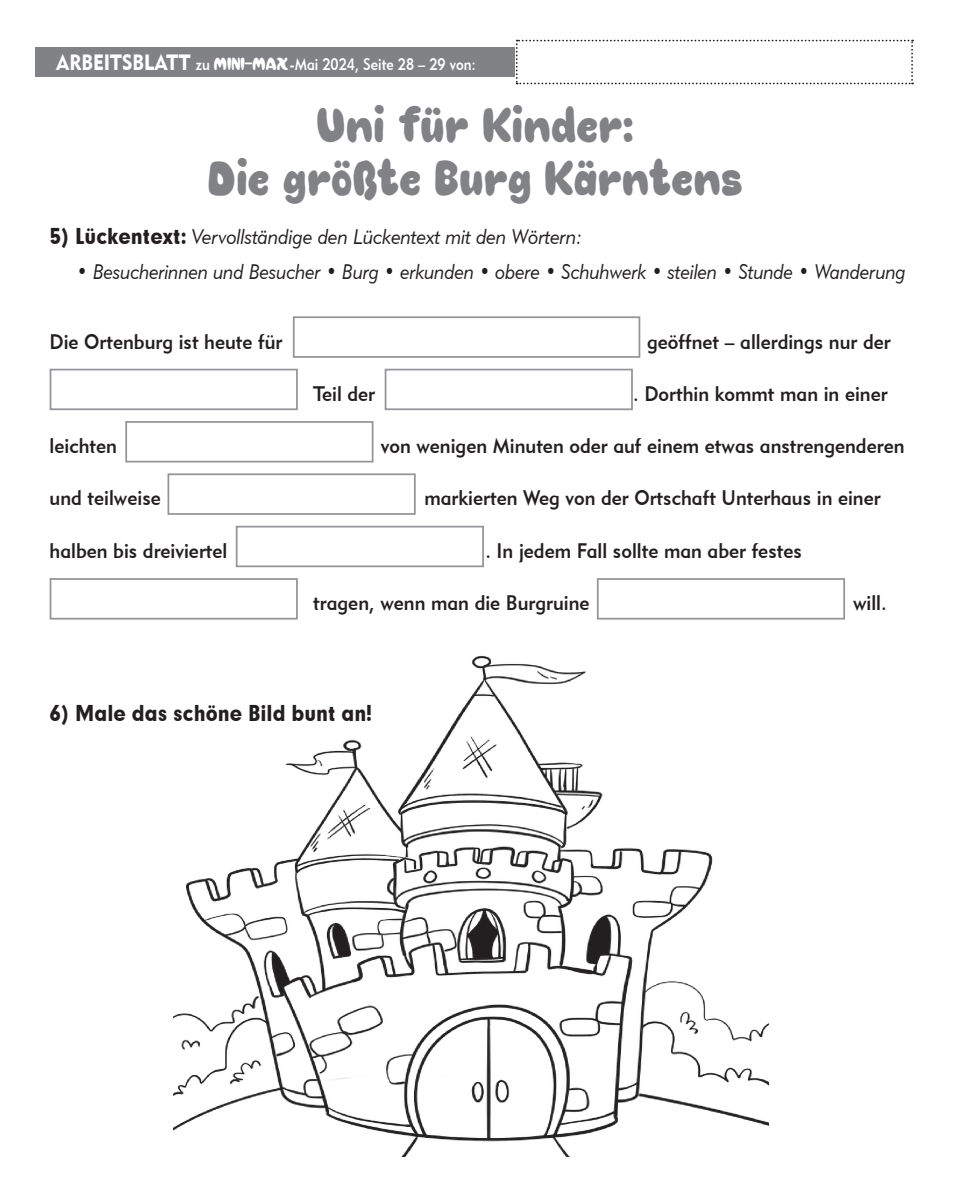
<style>
.page{position:relative;width:958px;height:1191px;background:#fff}
.page>*{position:absolute;margin:0;border:0;box-sizing:border-box;transform-origin:0 0}
.t1{font:48.12px/52.5px "Choko Plain";color:#808285;text-align:center}
.t2{font:21px "Geometric 415 BT Medium A";color:#231f20;scale:.93 1}
.t3{font:21px "Geometric 415 BT Lite Italic A";color:#231f20;scale:.88 1}
.t4{font:21px "Geometric 415 BT Lite Italic A";color:#231f20;scale:.9 1}
.t5{font:21px "Geometric 706 BT Black B";color:#231f20;scale:.9 1}
.t6{font:16.45px "Geometric 415 BT Medium A";color:#fff;scale:.86 1}
.s1{font-family:"Geometric 415 BT Black A";font-size:22.05px}
.s2{font-family:"Crescent Plain"}
.s3{font-family:"Geometric 706 BT Black B"}
</style>
<div class="page">
<img style="left:173px;top:655px;width:595px;height:501px">
<div style="left:35px;top:47px;width:600px;height:30px;background:#808285"></div>
<svg style="left:516px;top:40px;width:397px;height:44px"></svg>
<div style="left:293px;top:316px;width:347px;height:42px;background:#fff;border:2px solid #939598"></div>
<div style="left:125px;top:421px;width:248px;height:41px;background:#fff;border:2px solid #939598"></div>
<div style="left:167px;top:473px;width:248px;height:42px;background:#fff;border:2px solid #939598"></div>
<div style="left:50px;top:578px;width:248px;height:41px;background:#fff;border:2px solid #939598"></div>
<div style="left:597px;top:578px;width:248px;height:41px;background:#fff;border:2px solid #939598"></div>
<div style="left:236px;top:526px;width:248px;height:41px;background:#fff;border:2px solid #939598"></div>
<div style="left:50px;top:369px;width:248px;height:41px;background:#fff;border:2px solid #939598"></div>
<div style="left:384px;top:369px;width:248px;height:41px;background:#fff;border:2px solid #939598"></div>
<p class="t6" style="left:57px;top:54px;width:489px"><span class="s1">ARBEITSBLATT</span> zu <span class="s2">MINI-MAX</span>-Mai 2024, Seite 28 – 29 von:</p>
<h1 class="t1" style="left:209px;top:101px;width:536px">Uni für Kinder:<br>Die größte Burg Kärntens</h1>
<p class="t4" style="left:50px;top:224px;width:593px"><span class="s3">5) Lückentext:</span> Vervollständige den Lückentext mit den Wörtern:</p>
<p class="t3" style="left:77px;top:259px;width:943px">• Besucherinnen und Besucher • Burg • erkunden • obere • Schuhwerk • steilen • Stunde • Wanderung</p>
<p class="t2" style="left:50px;top:329px;width:252px">Die Ortenburg ist heute für</p>
<p class="t2" style="left:647px;top:329px;width:263px">geöffnet – allerdings nur der</p>
<p class="t2" style="left:313px;top:381px;width:68px">Teil der</p>
<p class="t2" style="left:633px;top:381px;width:275px">. Dorthin kommt man in einer</p>
<p class="t2" style="left:50px;top:433px;width:74px">leichten</p>
<p class="t2" style="left:381px;top:433px;width:564px">von wenigen Minuten oder auf einem etwas anstrengenderen</p>
<p class="t2" style="left:50px;top:485px;width:121px">und teilweise</p>
<p class="t2" style="left:424px;top:485px;width:492px">markierten Weg von der Ortschaft Unterhaus in einer</p>
<p class="t2" style="left:50px;top:537px;width:193px">halben bis dreiviertel</p>
<p class="t2" style="left:485px;top:537px;width:342px">. In jedem Fall sollte man aber festes</p>
<p class="t2" style="left:313px;top:589px;width:298px">tragen, wenn man die Burgruine</p>
<p class="t2" style="left:853px;top:589px;width:38px">will.</p>
<p class="t5" style="left:50px;top:699px;width:360px">6) Male das schöne Bild bunt an!</p>
</div>
